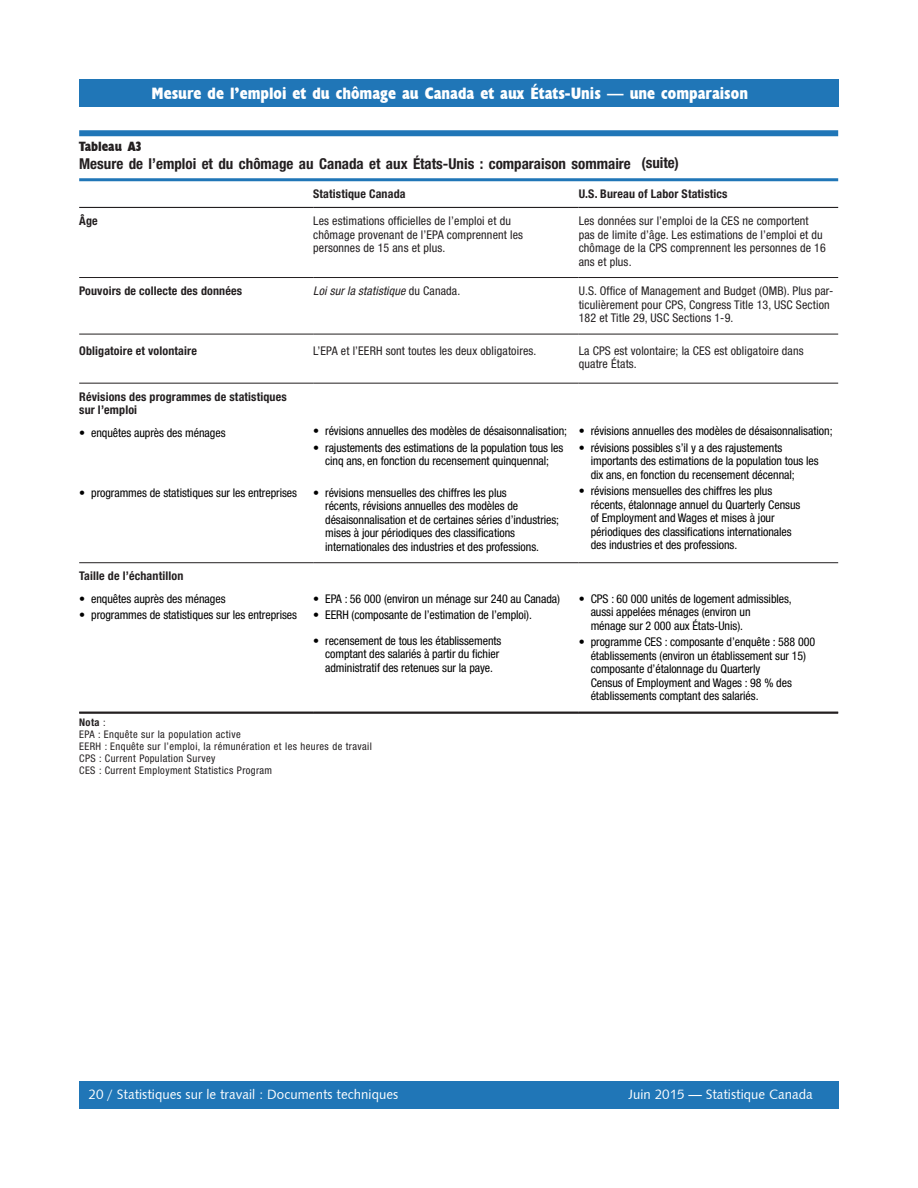
<style>
.page{position:relative;width:918px;height:1188px;background:#fff}
.page>*{position:absolute;margin:0;border:0;box-sizing:border-box;transform-origin:0 0}
.t1{font:700 condensed 16.5px "Humanist 521 BT Xtra";color:#fff}
.t2{font:700 condensed 15px "Helvetica Neue LT Std";color:#231f20}
.t3{font:13.5px "Humanist 531 BT Roman A";color:#fff}
.t4{font:700 condensed 13.5px "Humanist 521 BT Xtra";color:#231f20}
.t5{font:condensed 12px/13.5px "Helvetica Neue LT Std";letter-spacing:-.005em;color:#000}
.t6{font:condensed 12px/13.5px "Helvetica Neue LT Std";letter-spacing:.01em;color:#231f20}
.t7{font:700 condensed 12px/13.5px "Helvetica Neue LT Std";letter-spacing:.01em;color:#231f20}
.t8{font:italic condensed 12px "Helvetica Neue LT Std";letter-spacing:.01em;color:#231f20}
.t9{font:condensed 10.5px/12px "Helvetica Neue LT Std";letter-spacing:.035em;color:#231f20}
.s1{font-style:normal}
.s2{font-weight:700}
</style>
<div class="page">
<div style="left:80px;top:1081px;width:759px;height:27px;background:#2076b7"></div>
<div style="left:80px;top:80px;width:759px;height:27px;background:#2076b7"></div>
<hr style="left:79px;top:207px;width:234px;height:1px;background:#231f20">
<hr style="left:313px;top:207px;width:266px;height:1px;background:#231f20">
<hr style="left:579px;top:207px;width:259px;height:1px;background:#231f20">
<hr style="left:79px;top:334px;width:234px;height:1px;background:#231f20">
<hr style="left:313px;top:334px;width:266px;height:1px;background:#231f20">
<hr style="left:579px;top:334px;width:259px;height:1px;background:#231f20">
<hr style="left:79px;top:383px;width:234px;height:1px;background:#231f20">
<hr style="left:313px;top:383px;width:266px;height:1px;background:#231f20">
<hr style="left:579px;top:383px;width:259px;height:1px;background:#231f20">
<hr style="left:79px;top:562px;width:234px;height:1px;background:#231f20">
<hr style="left:313px;top:562px;width:266px;height:1px;background:#231f20">
<hr style="left:579px;top:562px;width:259px;height:1px;background:#231f20">
<hr style="left:79px;top:277px;width:234px;height:1px;background:#231f20">
<hr style="left:313px;top:277px;width:266px;height:1px;background:#231f20">
<hr style="left:579px;top:277px;width:259px;height:1px;background:#231f20">
<div style="left:79px;top:130px;width:759px;height:6px;background:#2076b7"></div>
<hr style="left:79px;top:178px;width:759px;height:3px;background:#2076b7">
<hr style="left:79px;top:712px;width:759px;height:2px;background:#231f20">
<h1 class="t1" style="left:152px;top:83px;width:598px">Mesure de l’emploi et du chômage au Canada et aux États-Unis — une comparaison</h1>
<p class="t4" style="left:79px;top:138px;width:64px">Tableau A3</p>
<p class="t2" style="left:79px;top:155px;width:553px">Mesure de l’emploi et du chômage au Canada et aux États-Unis : comparaison sommaire</p>
<p class="t7" style="left:313px;top:187px;width:94px">Statistique Canada</p>
<p class="t7" style="left:579px;top:187px;width:150px">U.S. Bureau of Labor Statistics</p>
<p class="t7" style="left:79px;top:214px;width:20px">Âge</p>
<p class="t6" style="left:313px;top:214px;width:211px">Les estimations officielles de l’emploi et du chômage provenant de l’EPA comprennent les personnes de 15 ans et plus.</p>
<p class="t6" style="left:579px;top:214px;width:249px">Les données sur l’emploi de la CES ne comportent pas de limite d’âge. Les estimations de l’emploi et du chômage de la CPS comprennent les personnes de 16 ans et plus.</p>
<p class="t7" style="left:79px;top:284px;width:164px">Pouvoirs de collecte des données</p>
<p class="t8" style="left:313px;top:284px;width:149px">Loi sur la statistique <span class="s1">du Canada.</span></p>
<p class="t6" style="left:579px;top:284px;width:256px">U.S. Office of Management and Budget (OMB). Plus par&shy;ticulièrement pour CPS, Congress Title 13, USC Section<br>182 et Title 29, USC Sections 1-9.</p>
<p class="t7" style="left:79px;top:343px;width:119px">Obligatoire et volontaire</p>
<p class="t6" style="left:313px;top:344px;width:225px">L’EPA et l’EERH sont toutes les deux obligatoires.</p>
<p class="t6" style="left:579px;top:344px;width:227px">La CPS est volontaire; la CES est obligatoire dans quatre États.</p>
<p class="t7" style="left:79px;top:390px;width:209px">Révisions des programmes de statistiques sur l’emploi</p>
<p class="t5" style="left:79px;top:426px;width:148px">• enquêtes auprès des ménages</p>
<p class="t2" style="left:641px;top:154px;width:39px">(suite)</p>
<p class="t5" style="left:313px;top:424px;width:255px">• révisions annuelles des modèles de désaisonnalisation;</p>
<p class="t5" style="left:313px;top:441px;width:252px;text-align:center">• rajustements des estimations de la population tous les cinq ans, en fonction du recensement quinquennal;</p>
<p class="t5" style="left:325px;top:486px;width:235px;text-indent:-12px">• révisions mensuelles des chiffres les plus<br>récents, révisions annuelles des modèles de désaisonnalisation et de certaines séries d’industries; mises à jour périodiques des classifications internationales des industries et des professions.</p>
<p class="t5" style="left:579px;top:424px;width:255px">• révisions annuelles des modèles de désaisonnalisation;</p>
<p class="t5" style="left:591px;top:441px;width:230px;text-indent:-12px">• révisions possibles s’il y a des rajustements importants des estimations de la population tous les dix ans, en fonction du recensement décennal;</p>
<p class="t5" style="left:591px;top:484px;width:211px;text-indent:-12px">• révisions mensuelles des chiffres les plus récents, étalonnage annuel du Quarterly Census of Employment and Wages et mises à jour périodiques des classifications internationales des industries et des professions.</p>
<p class="t5" style="left:79px;top:486px;width:219px">• programmes de statistiques sur les entreprises</p>
<p class="t7" style="left:79px;top:569px;width:106px">Taille de l’échantillon</p>
<p class="t5" style="left:79px;top:592px;width:148px">• enquêtes auprès des ménages</p>
<p class="t5" style="left:79px;top:608px;width:219px">• programmes de statistiques sur les entreprises</p>
<p class="t5" style="left:313px;top:592px;width:248px">• EPA : 56 000 (environ un ménage sur 240 au Canada)</p>
<p class="t5" style="left:313px;top:608px;width:220px">• EERH (composante de l’estimation de l’emploi).</p>
<p class="t5" style="left:325px;top:634px;width:178px;text-indent:-12px">• recensement de tous les établissements comptant des salariés à partir du fichier administratif des retenues sur la paye.</p>
<p class="t9" style="left:79px;top:716px;width:294px"><span class="s2">Nota</span> :<br>EPA : Enquête sur la population active<br>EERH : Enquête sur l’emploi, la rémunération et les heures de travail CPS : Current Population Survey<br>CES : Current Employment Statistics Program</p>
<p class="t5" style="left:591px;top:592px;width:203px;text-indent:-12px">• CPS : 60 000 unités de logement admissibles, aussi appelées ménages (environ un<br>ménage sur 2 000 aux États-Unis).</p>
<p class="t5" style="left:591px;top:635px;width:226px;text-indent:-12px">• programme CES : composante d’enquête : 588 000 établissements (environ un établissement sur 15) composante d’étalonnage du Quarterly<br>Census of Employment and Wages : 98 % des établissements comptant des salariés.</p>
<p class="t3" style="left:89px;top:1086px;width:312px">20 / Statistiques sur le travail : Documents techniques</p>
<p class="t3" style="left:629px;top:1086px;width:186px">Juin 2015 — Statistique Canada</p>
</div>
